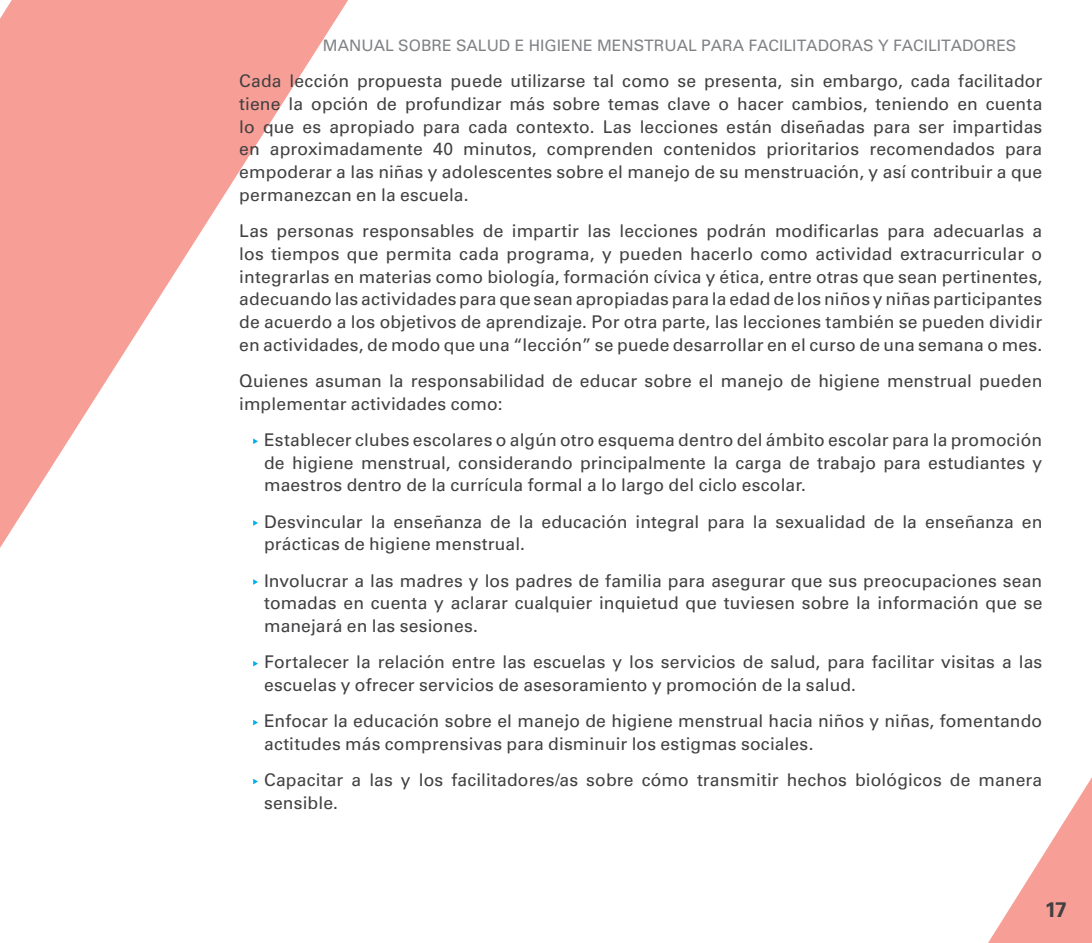
<style>
.page{position:relative;width:1092px;height:943px;background:#fff}
.page>*{position:absolute;margin:0;border:0;box-sizing:border-box;transform-origin:0 0}
.t1{font:700 21px "Univers LT Std";color:#414042}
.t2{font:17.5px/22.8px "Univers LT Std";letter-spacing:.01em;color:#414042}
.t3{font:15.75px "Univers LT Std";color:#808285}
</style>
<div class="page">
<svg style="left:988px;top:779px;width:103px;height:164px"></svg>
<svg style="left:0;top:0;width:348px;height:548px"></svg>
<svg style="left:253px;top:438px;width:5px;height:6px"></svg>
<svg style="left:253px;top:520px;width:5px;height:6px"></svg>
<svg style="left:253px;top:579px;width:5px;height:6px"></svg>
<svg style="left:253px;top:661px;width:5px;height:5px"></svg>
<svg style="left:253px;top:719px;width:5px;height:6px"></svg>
<svg style="left:253px;top:778px;width:5px;height:6px"></svg>
<p class="t3" style="left:323px;top:36px;width:695px">MANUAL SOBRE SALUD E HIGIENE MENSTRUAL PARA FACILITADORAS Y FACILITADORES</p>
<p class="t2" style="left:239px;top:70px;width:804px;text-align:justify">Cada lección propuesta puede utilizarse tal como se presenta, sin embargo, cada facilitador tiene la opción de profundizar más sobre temas clave o hacer cambios, teniendo en cuenta lo que es apropiado para cada contexto. Las lecciones están diseñadas para ser impartidas en aproximadamente 40 minutos, comprenden contenidos prioritarios recomendados para empoderar a las niñas y adolescentes sobre el manejo de su menstruación, y así contribuir a que permanezcan en la escuela.</p>
<p class="t2" style="left:239px;top:219px;width:804px;text-align:justify">Las personas responsables de impartir las lecciones podrán modificarlas para adecuarlas a los tiempos que permita cada programa, y pueden hacerlo como actividad extracurricular o integrarlas en materias como biología, formación cívica y ética, entre otras que sean pertinentes, adecuando las actividades para que sean apropiadas para la edad de los niños y niñas participantes de acuerdo a los objetivos de aprendizaje. Por otra parte, las lecciones también se pueden dividir en actividades, de modo que una “lección” se puede desarrollar en el curso de una semana o mes.</p>
<p class="t2" style="left:239px;top:369px;width:804px">Quienes asuman la responsabilidad de educar sobre el manejo de higiene menstrual pueden implementar actividades como:</p>
<p class="t2" style="left:264px;top:428px;width:779px;text-align:justify">Establecer clubes escolares o algún otro esquema dentro del ámbito escolar para la promoción de higiene menstrual, considerando principalmente la carga de trabajo para estudiantes y maestros dentro de la currícula formal a lo largo del ciclo escolar.</p>
<p class="t2" style="left:264px;top:510px;width:779px">Desvincular la enseñanza de la educación integral para la sexualidad de la enseñanza en prácticas de higiene menstrual.</p>
<p class="t2" style="left:264px;top:569px;width:779px;text-align:justify">Involucrar a las madres y los padres de familia para asegurar que sus preocupaciones sean tomadas en cuenta y aclarar cualquier inquietud que tuviesen sobre la información que se manejará en las sesiones.</p>
<p class="t2" style="left:264px;top:650px;width:779px">Fortalecer la relación entre las escuelas y los servicios de salud, para facilitar visitas a las escuelas y ofrecer servicios de asesoramiento y promoción de la salud.</p>
<p class="t2" style="left:264px;top:709px;width:779px">Enfocar la educación sobre el manejo de higiene menstrual hacia niños y niñas, fomentando actitudes más comprensivas para disminuir los estigmas sociales.</p>
<p class="t2" style="left:264px;top:768px;width:779px">Capacitar a las y los facilitadores/as sobre cómo transmitir hechos biológicos de manera sensible.</p>
<p class="t1" style="left:1044px;top:896px;width:23px">17</p>
</div>
